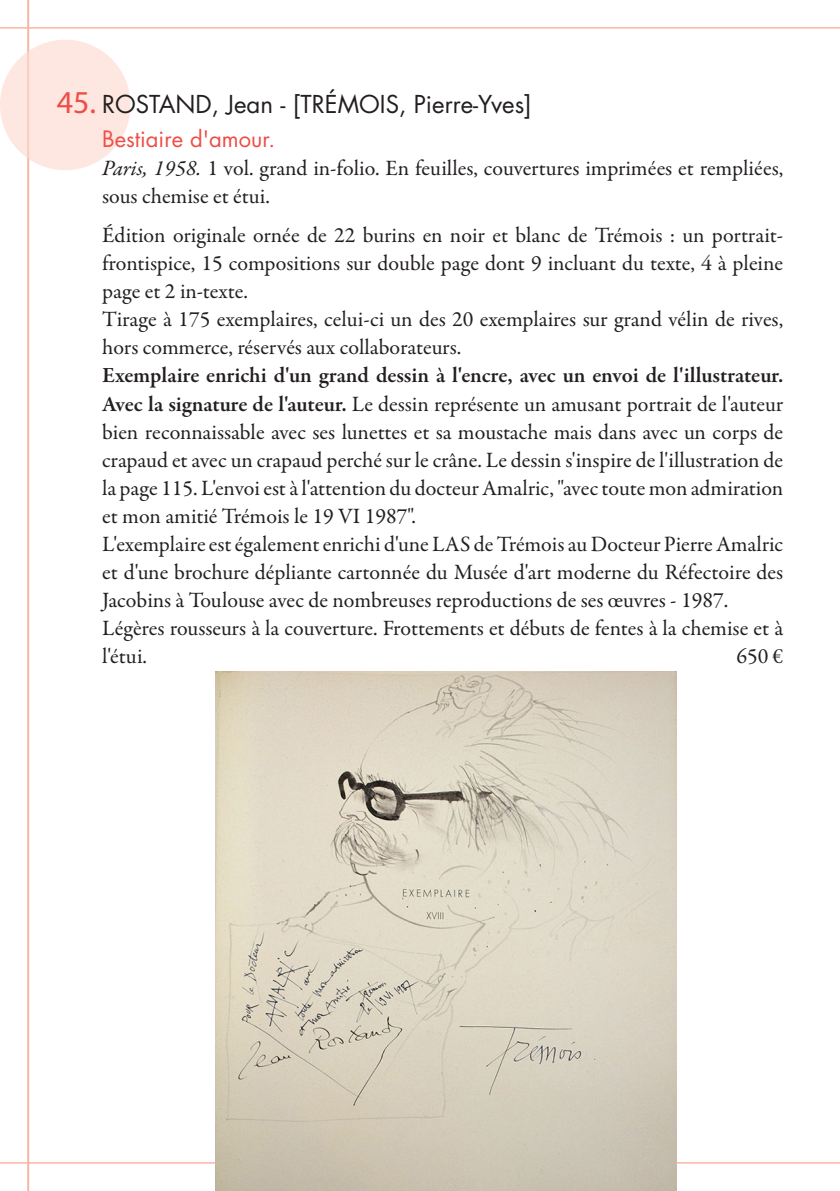
<style>
.page{position:relative;width:840px;height:1191px;background:#fff}
.page>*{position:absolute;margin:0;border:0;box-sizing:border-box;transform-origin:0 0}
.t1{font:24px "Futura Std";color:#231f20}
.description{font:22px/28px "Garamond Premr Pro";color:#231f20;text-align:justify}
.editeur{font:22px/28px "Garamond Premr Pro";color:#231f20}
.titre{font:22px "Futura Std";color:#ef4d48}
.s1{font-family:"Myriad Pro";font-size:32px;color:#ef4d48}
.s2{font-style:italic}
.s3{font-weight:600}
</style>
<div class="page">
<hr style="left:0;top:27px;width:839px;height:2px;background:#f9b6a5">
<hr style="left:0;top:1162px;width:839px;height:1px;background:#f9b6a5">
<hr style="left:27px;top:0;width:2px;height:1191px;background:#f9b6a5">
<div style="left:0;top:40px;width:130px;height:130px;background:#fde7e0;border-radius:50%"></div>
<img style="left:215px;top:672px;width:461px;height:519px">
<p class="t1" style="left:57px;top:89px;width:476px"><span class="s1">45.</span> ROSTAND, Jean - [TRÉMOIS, Pierre-Yves]</p>
<p class="titre" style="left:102px;top:125px;width:174px">Bestiaire d'amour.</p>
<p class="editeur" style="left:102px;top:155px;width:682px"><span class="s2">Paris, 1958.</span> 1 vol. grand in-folio. En feuilles, couvertures imprimées et rempliées, sous chemise et étui.</p>
<p class="description" style="left:102px;top:222px;width:682px">Édition originale ornée de 22 burins en noir et blanc de Trémois : un portrait&shy;frontispice, 15 compositions sur double page dont 9 incluant du texte, 4 à pleine page et 2 in-texte.</p>
<p class="description" style="left:102px;top:306px;width:682px">Tirage à 175 exemplaires, celui-ci un des 20 exemplaires sur grand vélin de rives, hors commerce, réservés aux collaborateurs.</p>
<p class="description" style="left:102px;top:362px;width:682px"><span class="s3">Exemplaire enrichi d'un grand dessin à l'encre, avec un envoi de l'illustrateur.<br>Avec la signature de l'auteur.</span> Le dessin représente un amusant portrait de l'auteur bien reconnaissable avec ses lunettes et sa moustache mais dans avec un corps de crapaud et avec un crapaud perché sur le crâne. Le dessin s'inspire de l'illustration de la page 115. L'envoi est à l'attention du docteur Amalric, "avec toute mon admiration et mon amitié Trémois le 19 VI 1987".</p>
<p class="description" style="left:102px;top:530px;width:682px">L'exemplaire est également enrichi d'une LAS de Trémois au Docteur Pierre Amalric et d'une brochure dépliante cartonnée du Musée d'art moderne du Réfectoire des Jacobins à Toulouse avec de nombreuses reproductions de ses œuvres - 1987.</p>
<p class="description" style="left:102px;top:614px;width:682px">Légères rousseurs à la couverture. Frottements et débuts de fentes à la chemise et à l'étui.</p>
<p class="description" style="left:736px;top:642px;width:48px">650 €</p>
</div>
